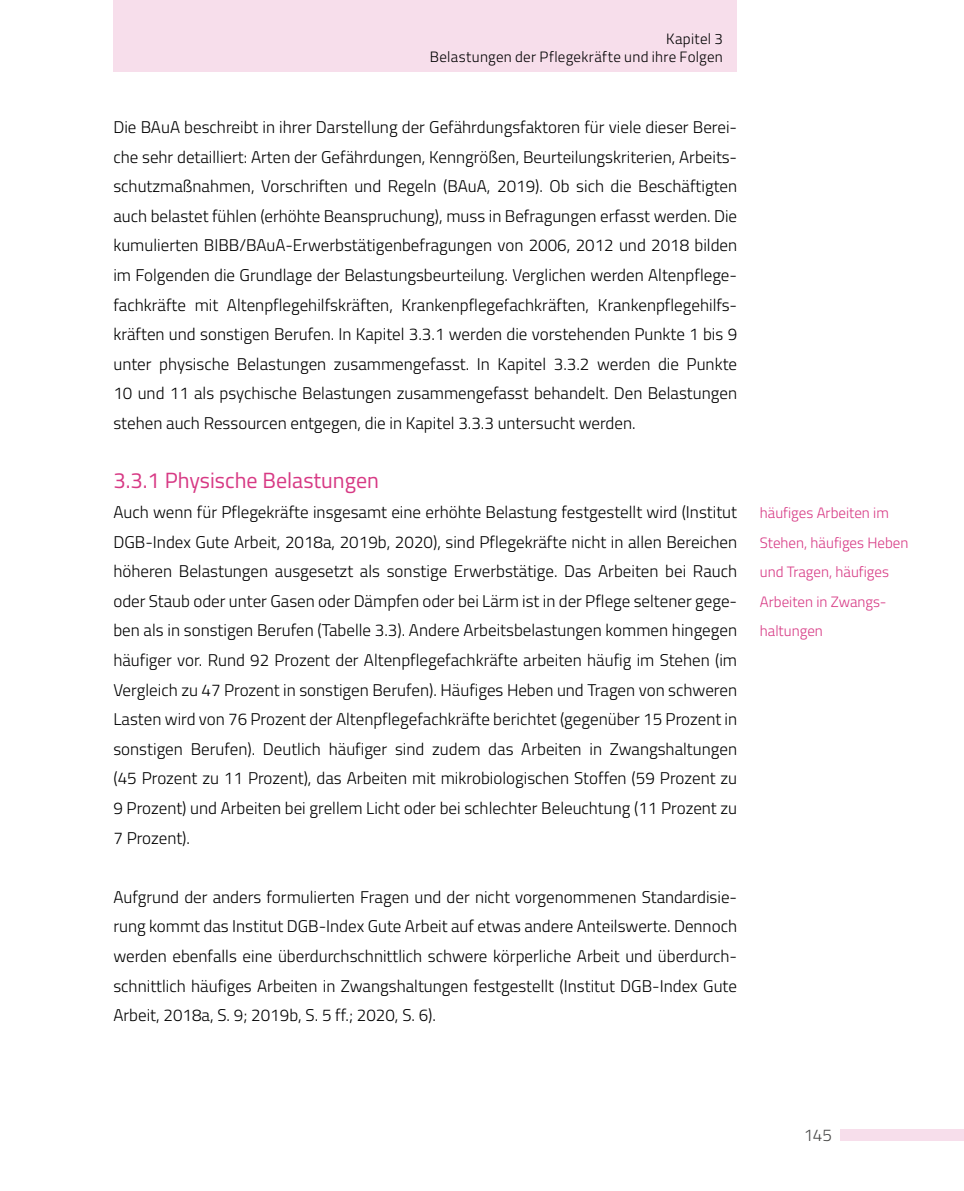
<style>
.page{position:relative;width:964px;height:1191px;background:#fff}
.page>*{position:absolute;margin:0;border:0;box-sizing:border-box;transform-origin:0 0}
.B-Headlines_B-06-H3-ZHL-farbig{font:22px "Titillium";color:#d73984}
.C-Fließtexte_C-01-P-FL{font:300 17px/29.6px "Titillium";color:#000;text-align:justify}
.t1{font:300 17px "Titillium";color:#494948}
.t2{font:300 15px/29.6px "Titillium";color:#d73984}
.t3{font:300 15px/18px "Titillium";letter-spacing:.015em;color:#000;text-align:right}
</style>
<div class="page">
<div style="left:113px;top:0;width:624px;height:71px;background:#f7deeb"></div>
<div style="left:840px;top:1129px;width:124px;height:11px;background:#f7deeb"></div>
<p class="t3" style="left:430px;top:29px;width:294px">Kapitel 3<br>Belastungen der Pflegekräfte und ihre Folgen</p>
<p class="C-Fließtexte_C-01-P-FL" style="left:113px;top:111px;width:625px">Die BAuA beschreibt in ihrer Darstellung der Gefährdungsfaktoren für viele dieser Berei&shy;che sehr detailliert: Arten der Gefährdungen, Kenngrößen, Beurteilungskriterien, Arbeits&shy;schutzmaßnahmen, Vorschriften und Regeln (BAuA, 2019). Ob sich die Beschäftigten auch belastet fühlen (erhöhte Beanspruchung), muss in Befragungen erfasst werden. Die kumulierten BIBB/BAuA-Erwerbstätigenbefragungen von 2006, 2012 und 2018 bilden im Folgenden die Grundlage der Belastungsbeurteilung. Verglichen werden Altenpflege&shy;fachkräfte mit Altenpflegehilfskräften, Krankenpflegefachkräften, Krankenpflegehilfs&shy;kräften und sonstigen Berufen. In Kapitel 3.3.1 werden die vorstehenden Punkte 1 bis 9 unter physische Belastungen zusammengefasst. In Kapitel 3.3.2 werden die Punkte 10 und 11 als psychische Belastungen zusammengefasst behandelt. Den Belastungen stehen auch Ressourcen entgegen, die in Kapitel 3.3.3 untersucht werden.</p>
<h3 class="B-Headlines_B-06-H3-ZHL-farbig" style="left:113px;top:464px;width:267px">3.3.1 Physische Belastungen</h3>
<p class="C-Fließtexte_C-01-P-FL" style="left:113px;top:496px;width:625px">Auch wenn für Pflegekräfte insgesamt eine erhöhte Belastung festgestellt wird (Institut DGB-Index Gute Arbeit, 2018a, 2019b, 2020), sind Pflegekräfte nicht in allen Bereichen höheren Belastungen ausgesetzt als sonstige Erwerbstätige. Das Arbeiten bei Rauch oder Staub oder unter Gasen oder Dämpfen oder bei Lärm ist in der Pflege seltener gege&shy;ben als in sonstigen Berufen (Tabelle 3.3). Andere Arbeitsbelastungen kommen hingegen häufiger vor. Rund 92 Prozent der Altenpflegefachkräfte arbeiten häufig im Stehen (im Vergleich zu 47 Prozent in sonstigen Berufen). Häufiges Heben und Tragen von schweren Lasten wird von 76 Prozent der Altenpflegefachkräfte berichtet (gegenüber 15 Prozent in sonstigen Berufen). Deutlich häufiger sind zudem das Arbeiten in Zwangshaltungen (45 Prozent zu 11 Prozent), das Arbeiten mit mikrobiologischen Stoffen (59 Prozent zu 9 Prozent) und Arbeiten bei grellem Licht oder bei schlechter Beleuchtung (11 Prozent zu 7 Prozent).</p>
<p class="C-Fließtexte_C-01-P-FL" style="left:113px;top:881px;width:625px">Aufgrund der anders formulierten Fragen und der nicht vorgenommenen Standardisie&shy;rung kommt das Institut DGB-Index Gute Arbeit auf etwas andere Anteilswerte. Dennoch werden ebenfalls eine überdurchschnittlich schwere körperliche Arbeit und überdurch&shy;schnittlich häufiges Arbeiten in Zwangshaltungen festgestellt (Institut DGB-Index Gute Arbeit, 2018a, S. 9; 2019b, S. 5 ff.; 2020, S. 6).</p>
<p class="t2" style="left:760px;top:497px;width:150px">häufiges Arbeiten im<br>Stehen, häufiges Heben und Tragen, häufiges<br>Arbeiten in Zwangs&shy;haltungen</p>
<p class="t1" style="left:804px;top:1122px;width:29px">145</p>
</div>
